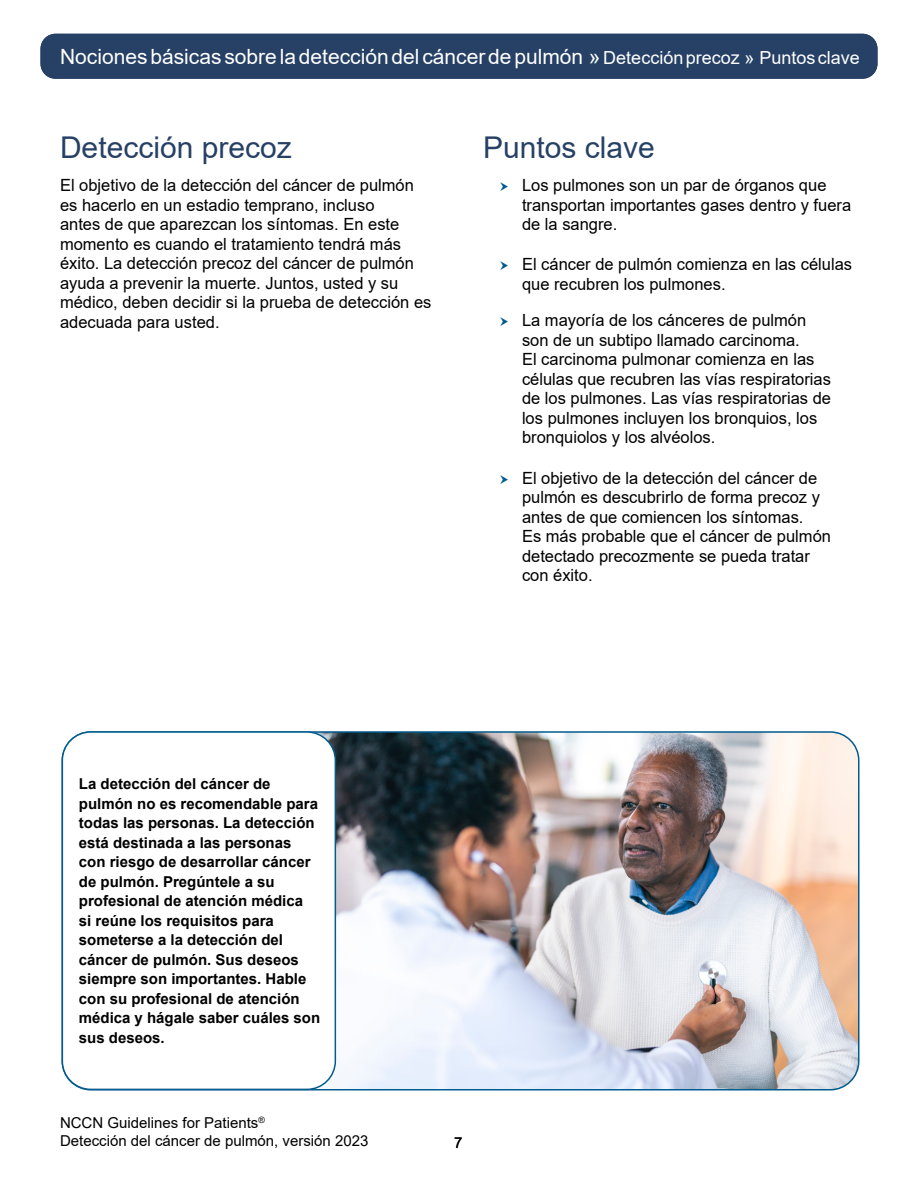
<style>
.page{position:relative;width:918px;height:1188px;background:#fff}
.page>*{position:absolute;margin:0;border:0;box-sizing:border-box;transform-origin:0 0}
.t1{font:30px "Arial";color:#264165}
.t2{font:21px "Arial";color:#fff}
.t3{font:18px "Arial";color:#fff}
.t4{font:16.8px/19.5px "Arial";color:#000}
.t5{font:700 15px/19.5px "Arial";color:#000}
.t6{font:15px/18px "Arial";color:#000}
</style>
<div class="page">
<div style="left:40px;top:34px;width:838px;height:45px;background:#264165;border-radius:15px"></div>
<img style="left:318px;top:733px;width:541px;height:357px">
<div style="left:62px;top:732px;width:273px;height:357px;background:#fff;border-radius:28px"></div>
<div style="left:62px;top:731px;width:274px;height:359px;border:2px solid #005b8e;border-radius:28px"></div>
<p class="t2" style="left:60px;top:42px;width:572px">Nociones básicas sobre la detección del cáncer de pulmón »</p>
<p class="t3" style="left:603px;top:45px;width:174px">Detección precozprecoz</p>
<p class="t3" style="left:637px;top:45px;width:82px">Detección</p>
<p class="t3" style="left:745px;top:45px;width:117px">» Puntos clave</p>
<h1 class="t1" style="left:60px;top:126px;width:233px">Detección precoz</h1>
<p class="t4" style="left:60px;top:175px;width:373px">El objetivo de la detección del cáncer de pulmón es hacerlo en un estadio temprano, incluso<br>antes de que aparezcan los síntomas. En este momento es cuando el tratamiento tendrá más éxito. La detección precoz del cáncer de pulmón ayuda a prevenir la muerte. Juntos, usted y su médico, deben decidir si la prueba de detección es adecuada para usted.</p>
<h1 class="t1" style="left:483px;top:126px;width:173px">Puntos clave</h1>
<p class="t4" style="left:522px;top:175px;width:331px">Los pulmones son un par de órganos que transportan importantes gases dentro y fuera de la sangre.</p>
<p class="t4" style="left:522px;top:254px;width:332px">El cáncer de pulmón comienza en las células que recubren los pulmones.</p>
<p class="t4" style="left:522px;top:310px;width:311px">La mayoría de los cánceres de pulmón son de un subtipo llamado carcinoma.<br>El carcinoma pulmonar comienza en las células que recubren las vías respiratorias de los pulmones. Las vías respiratorias de los pulmones incluyen los bronquios, los bronquiolos y los alvéolos.</p>
<p class="t4" style="left:522px;top:468px;width:311px">El objetivo de la detección del cáncer de pulmón es descubrirlo de forma precoz y antes de que comiencen los síntomas.<br>Es más probable que el cáncer de pulmón detectado precozmente se pueda tratar con éxito.</p>
<p class="t5" style="left:79px;top:775px;width:243px">La detección del cáncer de pulmón no es recomendable para todas las personas. La detección está destinada a las personas con riesgo de desarrollar cáncer de pulmón. Pregúntele a su profesional de atención médica<br>si reúne los requisitos para someterse a la detección del cáncer de pulmón. Sus deseos siempre son importantes. Hable con su profesional de atención médica y hágale saber cuáles son sus deseos.</p>
<p class="t6" style="left:60px;top:1114px;width:310px">NCCN Guidelines for Patients<sup>®<br></sup>Detección del cáncer de pulmón, versión 2023</p>
<p class="t6" style="left:454px;top:1133px;width:10px">7</p>
</div>
